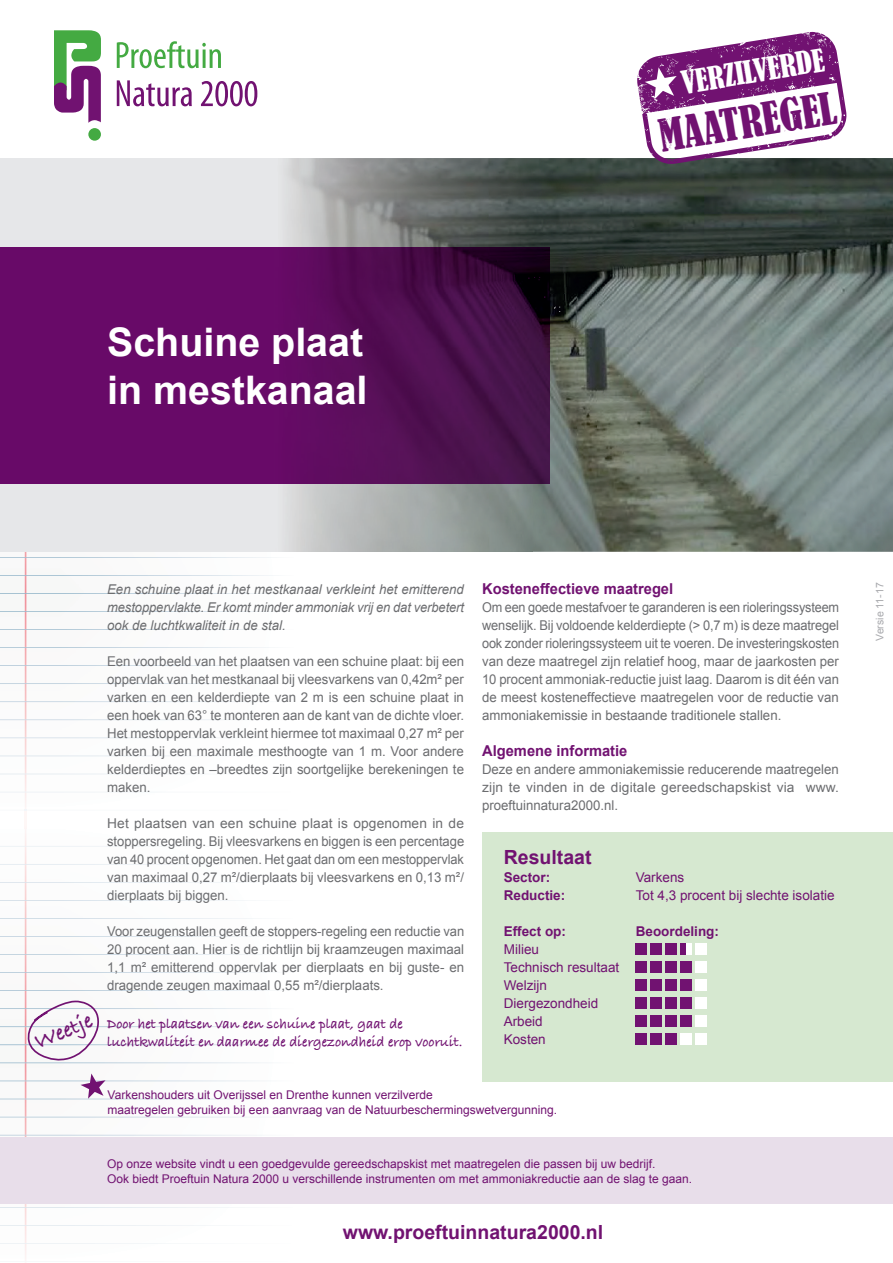
<style>
.page{position:relative;width:893px;height:1263px;background:#fff}
.page>*{position:absolute;margin:0;border:0;box-sizing:border-box;transform-origin:0 0}
.t1{font:condensed 42px "Bernard";color:#711271}
.t2{font:700 39.3px/47.2px "Arial";color:#fff}
.t3{font:condensed 29.85px "Bernard";color:#fff}
.t4{font:700 22.5px "Bradley Hand ITCTT";color:#711271}
.t5{font:700 19.5px "Arial";color:#711271}
.t6{font:700 15px "Bradley Hand ITCTT";color:#711271;scale:.95 1}
.t7{font:700 15px "Arial";color:#711271}
.t8{font:13.5px/18px "Arial";color:#6c6d70;text-align:justify}
.t9{font:13.5px/18px "Arial";color:#6c6d70;text-align:justify;scale:.94 1}
.t10{font:13.5px/18px "Arial";color:#6c6d70;text-align:justify;scale:.96 1}
.t11{font:italic 13.5px/18px "Arial";color:#6c6d70;text-align:justify}
.t12{font:13.5px/18px "Arial";color:#711271}
.t13{font:700 13.5px "Arial";color:#711271}
.t14{font:12px/14.4px "Arial";color:#711271}
.t15{font:10.5px "Arial";color:#a8a9ad}
</style>
<div class="page">
<img style="left:25px;top:828px;width:1px;height:435px">
<img style="left:25px;top:552px;width:1px;height:257px">
<img style="left:0;top:557px;width:271px;height:1px">
<img style="left:0;top:575px;width:272px;height:1px">
<img style="left:0;top:593px;width:275px;height:1px">
<img style="left:0;top:611px;width:272px;height:1px">
<img style="left:0;top:629px;width:271px;height:1px">
<img style="left:0;top:647px;width:269px;height:1px">
<img style="left:0;top:665px;width:265px;height:1px">
<img style="left:0;top:683px;width:262px;height:1px">
<img style="left:0;top:701px;width:253px;height:1px">
<img style="left:0;top:719px;width:238px;height:1px">
<img style="left:0;top:738px;width:214px;height:1px">
<img style="left:0;top:756px;width:214px;height:1px">
<img style="left:0;top:774px;width:214px;height:1px">
<img style="left:0;top:792px;width:214px;height:1px">
<div style="left:0;top:158px;width:893px;height:394px;background:#e6e7e9"></div>
<img style="left:274px;top:158px;width:619px;height:98px">
<img style="left:532px;top:256px;width:361px;height:296px">
<img style="left:274px;top:483px;width:258px;height:69px">
<svg style="left:117px;top:41px;width:104px;height:27px"></svg>
<svg style="left:117px;top:80px;width:75px;height:26px"></svg>
<svg style="left:201px;top:81px;width:56px;height:25px"></svg>
<svg style="left:54px;top:30px;width:47px;height:93px"></svg>
<div style="left:88px;top:128px;width:13px;height:13px;background:#44aa42;border-radius:50%"></div>
<div style="left:482px;top:832px;width:411px;height:249px;background:#d6e8d0"></div>
<div style="left:0;top:248px;width:274px;height:235px;background:#680a68"></div>
<img style="left:274px;top:248px;width:276px;height:235px">
<div style="left:636px;top:943px;width:11px;height:11px;background:#711271"></div>
<div style="left:651px;top:943px;width:11px;height:11px;background:#711271"></div>
<div style="left:665px;top:943px;width:11px;height:11px;background:#711271"></div>
<div style="left:680px;top:943px;width:11px;height:11px;background:#fff"></div>
<div style="left:680px;top:943px;width:6px;height:11px;background:#711271"></div>
<div style="left:695px;top:943px;width:11px;height:11px;background:#fff"></div>
<div style="left:636px;top:961px;width:11px;height:11px;background:#711271"></div>
<div style="left:651px;top:961px;width:11px;height:11px;background:#711271"></div>
<div style="left:665px;top:961px;width:11px;height:11px;background:#711271"></div>
<div style="left:680px;top:961px;width:11px;height:11px;background:#711271"></div>
<div style="left:695px;top:961px;width:11px;height:11px;background:#fff"></div>
<div style="left:636px;top:979px;width:11px;height:11px;background:#711271"></div>
<div style="left:651px;top:979px;width:11px;height:11px;background:#711271"></div>
<div style="left:665px;top:979px;width:11px;height:11px;background:#711271"></div>
<div style="left:680px;top:979px;width:11px;height:11px;background:#711271"></div>
<div style="left:695px;top:979px;width:11px;height:11px;background:#fff"></div>
<div style="left:636px;top:997px;width:11px;height:11px;background:#711271"></div>
<div style="left:651px;top:997px;width:11px;height:11px;background:#711271"></div>
<div style="left:665px;top:997px;width:11px;height:11px;background:#711271"></div>
<div style="left:680px;top:997px;width:11px;height:11px;background:#711271"></div>
<div style="left:695px;top:997px;width:11px;height:11px;background:#fff"></div>
<div style="left:636px;top:1015px;width:11px;height:11px;background:#711271"></div>
<div style="left:651px;top:1015px;width:11px;height:11px;background:#711271"></div>
<div style="left:665px;top:1015px;width:11px;height:11px;background:#711271"></div>
<div style="left:680px;top:1015px;width:11px;height:11px;background:#711271"></div>
<div style="left:695px;top:1015px;width:11px;height:11px;background:#fff"></div>
<div style="left:636px;top:1033px;width:11px;height:11px;background:#711271"></div>
<div style="left:651px;top:1033px;width:11px;height:11px;background:#711271"></div>
<div style="left:665px;top:1033px;width:11px;height:11px;background:#711271"></div>
<div style="left:680px;top:1033px;width:11px;height:11px;background:#fff"></div>
<div style="left:695px;top:1033px;width:11px;height:11px;background:#fff"></div>
<div style="left:0;top:1137px;width:893px;height:67px;background:#e8deea"></div>
<svg style="left:637px;top:32px;width:209px;height:133px"></svg>
<svg style="left:81px;top:1073px;width:25px;height:26px"></svg>
<svg style="left:27px;top:1000px;width:73px;height:62px"></svg>
<h2 class="t2" style="left:107px;top:319px;width:262px">Schuine plaat in mestkanaal</h2>
<h3 class="t3" style="left:679px;top:65px;width:146px;rotate:-9deg">VERZILVERDE</h3>
<h1 class="t1" style="left:655px;top:111px;width:181px;rotate:-9deg">MAATREGEL</h1>
<h3 class="t4" style="left:29px;top:1026px;width:62px;rotate:-22deg">Weetje</h3>
<p class="t11" style="left:107px;top:580px;width:358px">Een schuine plaat in het mestkanaal verkleint het emitterend mestoppervlakte. Er komt minder ammoniak vrij en dat verbetert ook de luchtkwaliteit in de stal.</p>
<p class="t8" style="left:107px;top:652px;width:358px">Een voorbeeld van het plaatsen van een schuine plaat: bij een oppervlak van het mestkanaal bij vleesvarkens van 0,42m² per varken en een kelderdiepte van 2 m is een schuine plaat in een hoek van 63° te monteren aan de kant van de dichte vloer.<br>Het mestoppervlak verkleint hiermee tot maximaal 0,27 m² per varken bij een maximale mesthoogte van 1 m. Voor andere kelderdieptes en –breedtes zijn soortgelijke berekeningen te maken.</p>
<p class="t8" style="left:107px;top:814px;width:359px">Het plaatsen van een schuine plaat is opgenomen in de stoppersregeling. Bij vleesvarkens en biggen is een percentage van 40 procent opgenomen. Het gaat dan om een mestoppervlak van maximaal 0,27 m²/dierplaats bij vleesvarkens en 0,13 m²/ dierplaats bij biggen.</p>
<p class="t10" style="left:107px;top:922px;width:373px">Voor zeugenstallen geeft de stoppers-regeling een reductie van 20 procent aan. Hier is de richtlijn bij kraamzeugen maximaal 1,1 m² emitterend oppervlak per dierplaats en bij guste- en dragende zeugen maximaal 0,55 m²/dierplaats.</p>
<p class="t6" style="left:107px;top:1012px;width:313px">Door het plaatsen van een schuine plaat, gaat de</p>
<p class="t6" style="left:107px;top:1030px;width:376px">luchtkwaliteit en daarmee de diergezondheid erop vooruit.</p>
<p class="t7" style="left:482px;top:580px;width:193px">Kosteneffectieve maatregel</p>
<p class="t9" style="left:482px;top:598px;width:381px">Om een goede mestafvoer te garanderen is een rioleringssysteem wenselijk. Bij voldoende kelderdiepte (&gt; 0,7 m) is deze maatregel ook zonder rioleringssysteem uit te voeren. De investeringskosten van deze maatregel zijn relatief hoog, maar de jaarkosten per 10 procent ammoniak-reductie juist laag. Daarom is dit één van de meest kosteneffectieve maatregelen voor de reductie van ammoniakemissie in bestaande traditionele stallen.</p>
<p class="t7" style="left:482px;top:742px;width:147px">Algemene informatie</p>
<p class="t8" style="left:482px;top:760px;width:359px">Deze en andere ammoniakemissie reducerende maatregelen zijn te vinden in de digitale gereedschapskist via www. proeftuinnatura2000.nl.</p>
<h3 class="t5" style="left:504px;top:846px;width:89px">Resultaat</h3>
<p class="t13" style="left:504px;top:870px;width:48px">Sector:</p>
<p class="t12" style="left:636px;top:868px;width:50px">Varkens</p>
<p class="t13" style="left:504px;top:888px;width:63px">Reductie:</p>
<p class="t12" style="left:636px;top:886px;width:200px">Tot 4,3 procent bij slechte isolatie</p>
<p class="t13" style="left:504px;top:924px;width:64px">Effect op:</p>
<p class="t13" style="left:636px;top:924px;width:85px">Beoordeling:</p>
<p class="t12" style="left:504px;top:940px;width:117px">Milieu<br>Technisch resultaat<br>Welzijn<br>Diergezondheid<br>Arbeid<br>Kosten</p>
<p class="t14" style="left:108px;top:1088px;width:451px">Varkenshouders uit Overijssel en Drenthe kunnen verzilverde<br>maatregelen gebruiken bij een aanvraag van de Natuurbeschermingswetvergunning.</p>
<p class="t14" style="left:107px;top:1157px;width:586px">Op onze website vindt u een goedgevulde gereedschapskist met maatregelen die passen bij uw bedrijf.<br>Ook biedt Proeftuin Natura 2000 u verschillende instrumenten om met ammoniakreductie aan de slag te gaan.</p>
<h3 class="t5" style="left:343px;top:1221px;width:262px">www.proeftuinnatura2000.nl</h3>
<p class="t15" style="left:874px;top:641px;width:60px;rotate:-90deg">Versie 11-17</p>
</div>
